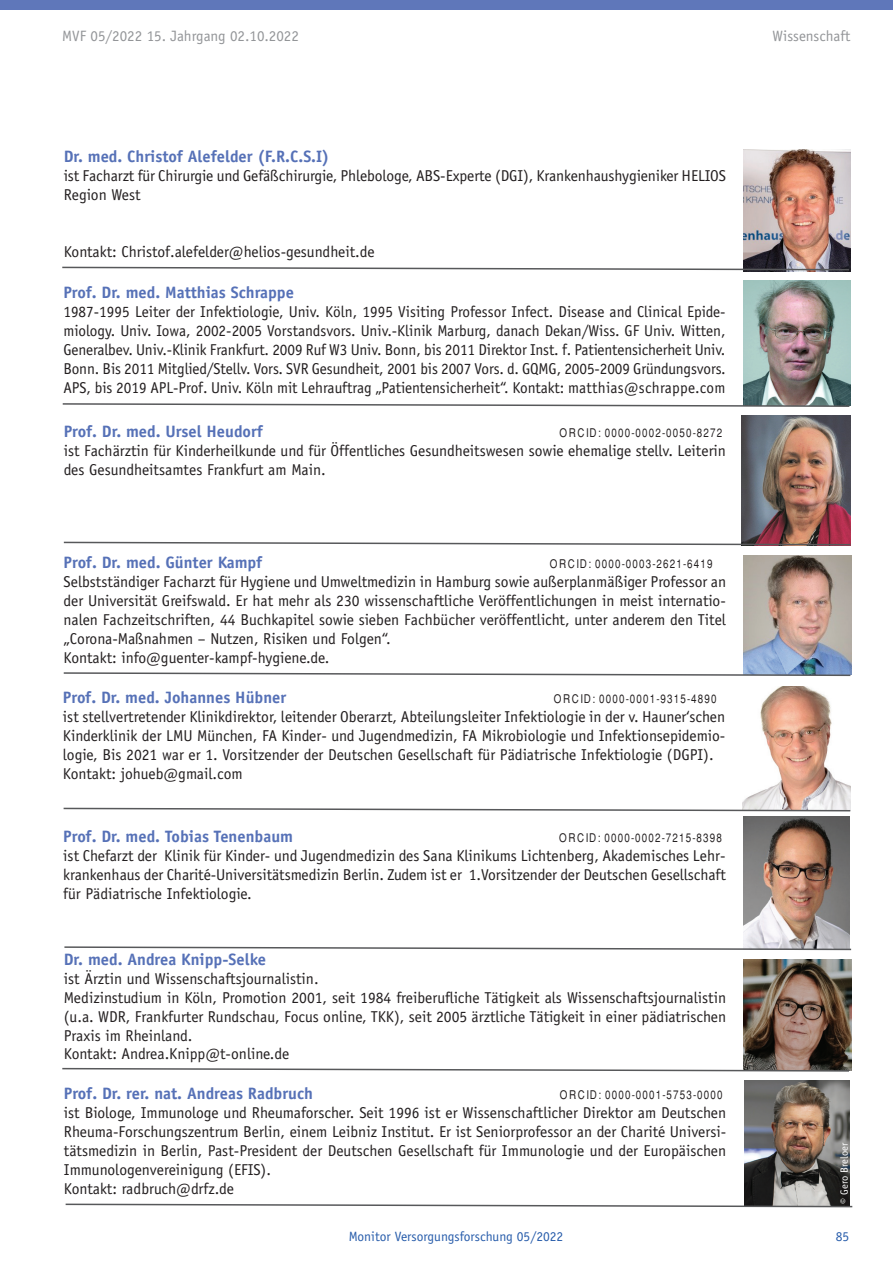
<style>
.page{position:relative;width:893px;height:1263px;background:#fff}
.page>*{position:absolute;margin:0;border:0;box-sizing:border-box;transform-origin:0 0}
.t1{font:700 16.5px "Officina Sans";color:#5671b7}
.t2{font:15.75px/18.9px "Officina Sans";color:#231f20}
.t3{font:15px "Officina Sans";color:#939598}
.t4{font:13.5px "Officina Sans";color:#275caa}
.t5{font:condensed 12px "Helvetica";color:#231f20}
.t6{font:10.5px "Officina Sans";color:#fff}
</style>
<div class="page">
<div style="left:0;top:0;width:893px;height:10px;background:#5f77ba"></div>
<img style="left:743px;top:149px;width:107px;height:117px">
<img style="left:742px;top:416px;width:108px;height:125px">
<img style="left:744px;top:555px;width:107px;height:116px">
<img style="left:744px;top:959px;width:107px;height:111px">
<img style="left:744px;top:817px;width:106px;height:129px">
<img style="left:742px;top:687px;width:108px;height:120px">
<img style="left:743px;top:281px;width:107px;height:121px">
<svg style="left:62px;top:402px;width:789px;height:5px"></svg>
<svg style="left:62px;top:1067px;width:788px;height:5px"></svg>
<svg style="left:63px;top:671px;width:789px;height:6px"></svg>
<svg style="left:63px;top:807px;width:788px;height:5px"></svg>
<svg style="left:63px;top:541px;width:788px;height:5px"></svg>
<svg style="left:64px;top:946px;width:788px;height:5px"></svg>
<img style="left:745px;top:1080px;width:105px;height:123px">
<svg style="left:65px;top:1203px;width:788px;height:5px"></svg>
<svg style="left:62px;top:266px;width:788px;height:5px"></svg>
<p class="t3" style="left:62px;top:27px;width:238px">MVF 05/2022 15. Jahrgang 02.10.2022</p>
<p class="t3" style="left:773px;top:27px;width:79px">Wissenschaft</p>
<p class="t1" style="left:64px;top:146px;width:267px">Dr. med. Christof Alefelder (F.R.C.S.I)</p>
<p class="t2" style="left:64px;top:166px;width:664px">ist Facharzt für Chirurgie und Gefäßchirurgie, Phlebologe, ABS-Experte (DGI), Krankenhaushygieniker HELIOS<br>Region West</p>
<p class="t2" style="left:64px;top:242px;width:312px">Kontakt: Christof.alefelder@helios-gesundheit.de</p>
<p class="t1" style="left:63px;top:282px;width:232px">Prof. Dr. med. Matthias Schrappe</p>
<p class="t2" style="left:63px;top:302px;width:664px;text-align:justify">1987-1995 Leiter der Infektiologie, Univ. Köln, 1995 Visiting Professor Infect. Disease and Clinical Epide&shy;miology. Univ. Iowa, 2002-2005 Vorstandsvors. Univ.-Klinik Marburg, danach Dekan/Wiss. GF Univ. Witten, Generalbev. Univ.-Klinik Frankfurt. 2009 Ruf W3 Univ. Bonn, bis 2011 Direktor Inst. f. Patientensicherheit Univ.<br>Bonn. Bis 2011 Mitglied/Stellv. Vors. SVR Gesundheit, 2001 bis 2007 Vors. d. GQMG, 2005-2009 Gründungsvors.<br>APS, bis 2019 APL-Prof. Univ. Köln mit Lehrauftrag „Patientensicherheit“. Kontakt: matthias@schrappe.com</p>
<p class="t1" style="left:64px;top:421px;width:201px">Prof. Dr. med. Ursel Heudorf</p>
<p class="t5" style="left:560px;top:426px;width:166px">ORCID: 0000-0002-0050-8272</p>
<p class="t2" style="left:64px;top:441px;width:664px">ist Fachärztin für Kinderheilkunde und für Öffentliches Gesundheitswesen sowie ehemalige stellv. Leiterin des Gesundheitsamtes Frankfurt am Main.</p>
<p class="t1" style="left:64px;top:552px;width:200px">Prof. Dr. med. Günter Kampf</p>
<p class="t5" style="left:550px;top:557px;width:166px">ORCID: 0000-0003-2621-6419</p>
<p class="t2" style="left:64px;top:572px;width:664px">Selbstständiger Facharzt für Hygiene und Umweltmedizin in Hamburg sowie außerplanmäßiger Professor an der Universität Greifswald. Er hat mehr als 230 wissenschaftliche Veröffentlichungen in meist internatio&shy;nalen Fachzeitschriften, 44 Buchkapitel sowie sieben Fachbücher veröffentlicht, unter anderem den Titel „Corona-Maßnahmen – Nutzen, Risiken und Folgen“.<br>Kontakt: info@guenter-kampf-hygiene.de.</p>
<p class="t1" style="left:63px;top:687px;width:225px">Prof. Dr. med. Johannes Hübner</p>
<p class="t5" style="left:554px;top:692px;width:166px">ORCID: 0000-0001-9315-4890</p>
<p class="t2" style="left:63px;top:707px;width:664px">ist stellvertretender Klinikdirektor, leitender Oberarzt, Abteilungsleiter Infektiologie in der v. Hauner‘schen Kinderklinik der LMU München, FA Kinder- und Jugendmedizin, FA Mikrobiologie und Infektionsepidemio&shy;logie, Bis 2021 war er 1. Vorsitzender der Deutschen Gesellschaft für Pädiatrische Infektiologie (DGPI).<br>Kontakt: johueb@gmail.com</p>
<p class="t1" style="left:63px;top:826px;width:231px">Prof. Dr. med. Tobias Tenenbaum</p>
<p class="t5" style="left:559px;top:831px;width:166px">ORCID: 0000-0002-7215-8398</p>
<p class="t2" style="left:63px;top:846px;width:664px;text-align:justify">ist Chefarzt der Klinik für Kinder- und Jugendmedizin des Sana Klinikums Lichtenberg, Akademisches Lehr&shy;krankenhaus der Charité-Universitätsmedizin Berlin. Zudem ist er 1.Vorsitzender der Deutschen Gesellschaft für Pädiatrische Infektiologie.</p>
<p class="t1" style="left:64px;top:949px;width:204px">Dr. med. Andrea Knipp-Selke</p>
<p class="t2" style="left:64px;top:969px;width:664px">ist Ärztin und Wissenschaftsjournalistin.<br>Medizinstudium in Köln, Promotion 2001, seit 1984 freiberufliche Tätigkeit als Wissenschaftsjournalistin (u.a. WDR, Frankfurter Rundschau, Focus online, TKK), seit 2005 ärztliche Tätigkeit in einer pädiatrischen Praxis im Rheinland.<br>Kontakt: Andrea.Knipp@t-online.de</p>
<p class="t1" style="left:64px;top:1083px;width:251px">Prof. Dr. rer. nat. Andreas Radbruch</p>
<p class="t5" style="left:560px;top:1088px;width:166px">ORCID: 0000-0001-5753-0000</p>
<p class="t2" style="left:64px;top:1103px;width:664px">ist Biologe, Immunologe und Rheumaforscher. Seit 1996 ist er Wissenschaftlicher Direktor am Deutschen Rheuma-Forschungszentrum Berlin, einem Leibniz Institut. Er ist Seniorprofessor an der Charité Universi&shy;tätsmedizin in Berlin, Past-President der Deutschen Gesellschaft für Immunologie und der Europäischen Immunologenvereinigung (EFIS).<br>Kontakt: radbruch@drfz.de</p>
<p class="t6" style="left:838px;top:1204px;width:62px;rotate:-90deg">© Gero Breloer</p>
<p class="t4" style="left:349px;top:1228px;width:216px">Monitor Versorgungsforschung 05/2022</p>
<p class="t4" style="left:836px;top:1228px;width:15px">85</p>
</div>
